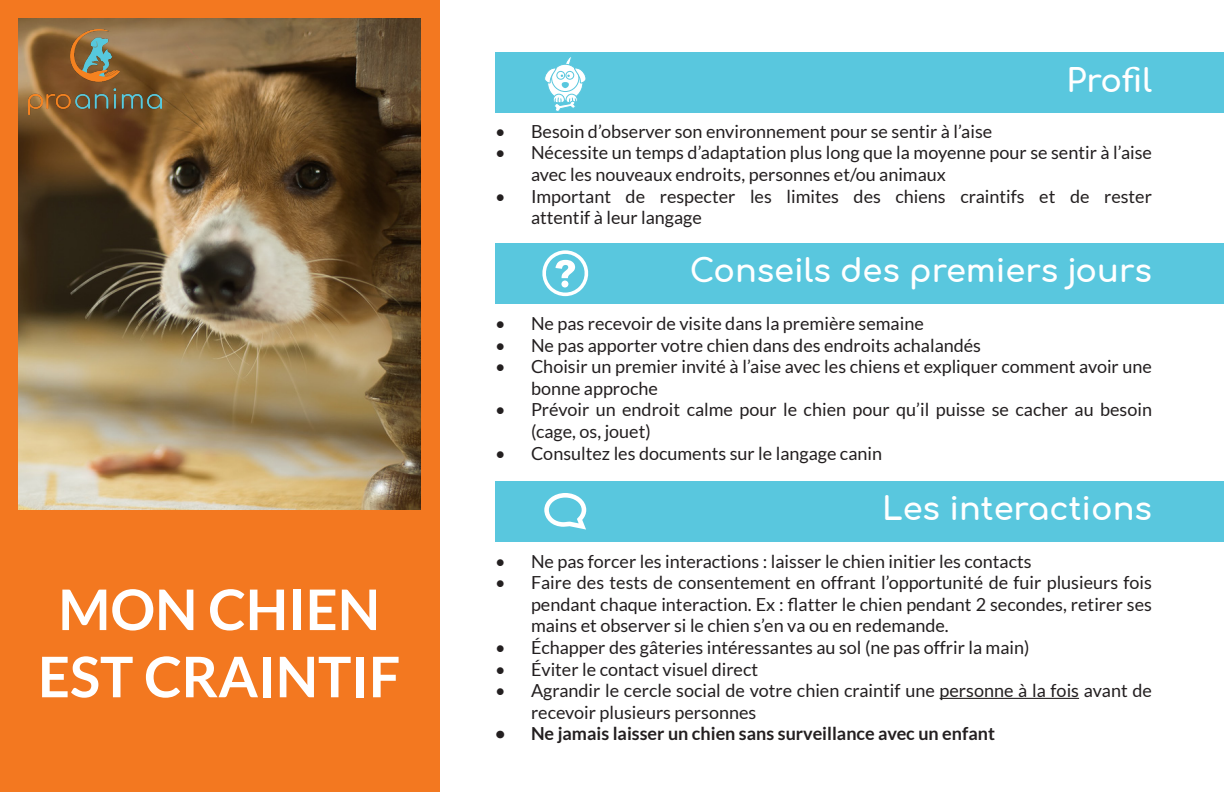
<style>
.page{position:relative;width:1224px;height:792px;background:#fff}
.page>*{position:absolute;margin:0;border:0;box-sizing:border-box;transform-origin:0 0}
.t1{font:700 56px "Lato";color:#fff}
.t2{font:700 32px "Comfortaa";color:#fff}
.t3{font:18px/21.6px "Lato";color:#231f20}
.t4{font:700 18px "Lato";color:#231f20}
</style>
<div class="page">
<div style="left:495px;top:53px;width:729px;height:60px;background:#59c7de"></div>
<div style="left:0;top:0;width:439px;height:792px;background:#f37820"></div>
<img style="left:18px;top:18px;width:402px;height:492px">
<div style="left:495px;top:243px;width:729px;height:60px;background:#59c7de"></div>
<img style="left:29px;top:29px;width:133px;height:86px">
<svg style="left:548px;top:65px;width:35px;height:35px"></svg>
<div style="left:547px;top:65px;width:36px;height:36px;border:1px solid #59c7de;border-radius:50%"></div>
<svg style="left:552px;top:64px;width:27px;height:28px"></svg>
<div style="left:551px;top:64px;width:28px;height:28px;border:1px solid #59c7de;border-radius:50%"></div>
<div style="left:562px;top:82px;width:7px;height:6px;background:#59c7de;border-radius:50%"></div>
<svg style="left:545px;top:57px;width:41px;height:27px"></svg>
<svg style="left:553px;top:94px;width:25px;height:17px"></svg>
<svg style="left:542px;top:250px;width:47px;height:46px"></svg>
<div style="left:561px;top:281px;width:7px;height:7px;background:#fff;border-radius:50%"></div>
<div style="left:495px;top:481px;width:729px;height:61px;background:#59c7de"></div>
<svg style="left:544px;top:493px;width:42px;height:37px"></svg>
<hr style="left:940px;top:698px;width:139px;height:1px;background:#231f20">
<p class="t1" style="left:58px;top:578px;width:323px">MON CHIEN</p>
<p class="t1" style="left:38px;top:645px;width:364px">EST CRAINTIF</p>
<p class="t2" style="left:1066px;top:51px;width:87px">Profil</p>
<p class="t3" style="left:495px;top:120px;width:499px">• Besoin d’observer son environnement pour se sentir à l’aise</p>
<p class="t3" style="left:531px;top:142px;width:623px;text-indent:-36px">• Nécessite un temps d’adaptation plus long que la moyenne pour se sentir à l’aise avec les nouveaux endroits, personnes et/ou animaux</p>
<p class="t3" style="left:531px;top:185px;width:622px;text-indent:-36px">• Important de respecter les limites des chiens craintifs et de rester attentif à leur langage</p>
<p class="t2" style="left:690px;top:241px;width:464px">Conseils des premiers jours</p>
<p class="t3" style="left:495px;top:313px;width:430px">• Ne pas recevoir de visite dans la première semaine</p>
<p class="t3" style="left:495px;top:334px;width:488px">• Ne pas apporter votre chien dans des endroits achalandés</p>
<p class="t3" style="left:531px;top:356px;width:623px;text-indent:-36px">• Choisir un premier invité à l’aise avec les chiens et expliquer comment avoir une bonne approche</p>
<p class="t3" style="left:531px;top:399px;width:623px;text-indent:-36px">• Prévoir un endroit calme pour le chien pour qu’il puisse se cacher au besoin (cage, os, jouet)</p>
<p class="t3" style="left:495px;top:442px;width:389px">• Consultez les documents sur le langage canin</p>
<p class="t2" style="left:882px;top:479px;width:271px">Les interactions</p>
<p class="t3" style="left:495px;top:550px;width:538px">• Ne pas forcer les interactions : laisser le chien initier les contacts</p>
<p class="t3" style="left:531px;top:572px;width:623px;text-align:justify;text-indent:-36px">• Faire des tests de consentement en offrant l’opportunité de fuir plusieurs fois pendant chaque interaction. Ex : flatter le chien pendant 2 secondes, retirer ses mains et observer si le chien s’en va ou en redemande.</p>
<p class="t3" style="left:495px;top:636px;width:536px">• Échapper des gâteries intéressantes au sol (ne pas offrir la main)</p>
<p class="t3" style="left:495px;top:658px;width:265px">• Éviter le contact visuel direct</p>
<p class="t3" style="left:531px;top:680px;width:623px;text-indent:-36px">• Agrandir le cercle social de votre chien craintif une personne à la fois avant de recevoir plusieurs personnes</p>
<p class="t4" style="left:495px;top:723px;width:502px">• Ne jamais laisser un chien sans surveillance avec un enfant</p>
</div>
